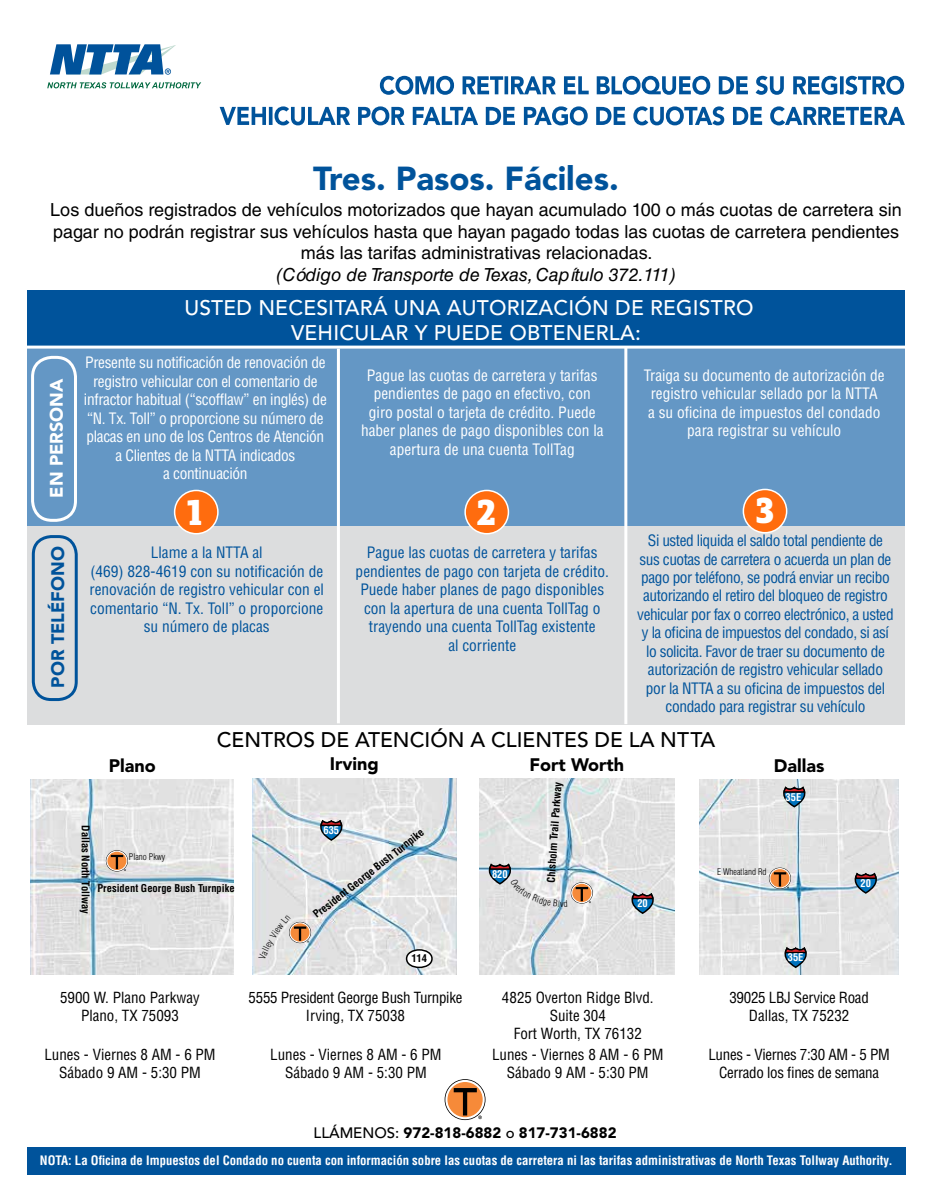
<style>
.page{position:relative;width:932px;height:1202px;background:#fff}
.page>*{position:absolute;margin:0;border:0;box-sizing:border-box;transform-origin:0 0}
.t1{font:900 37.5px "Adagio Slab";color:#fff}
.t2{font:900 33px "Avenir";color:#00539b}
.t3{font:500 21px/25.2px "Avenir";letter-spacing:.01em;color:#fff;text-align:center}
.t4{font:500 21px "Avenir";color:#000}
.t5{font:18px/21.6px "Helvetica LT Std";color:#000;text-align:center}
.t6{font:italic 18px "Helvetica LT Std";color:#000}
.t7{font:900 18px "Avenir";color:#000}
.t8{font:900 18px "Avenir";color:#00539b}
.t9{font:900 18px "Avenir";color:#fff}
.t10{font:condensed 15.3px/18.5px "Helvetica LT Std";letter-spacing:-.02em;color:#00539b;text-align:center}
.t11{font:condensed 15.3px/18.5px "Helvetica LT Std";color:#00539b;text-align:center}
.t12{font:condensed 15.3px/18.5px "Helvetica LT Std";color:#fff;text-align:center}
.t13{font:condensed 15.3px/18.5px "Helvetica LT Std";letter-spacing:-.02em;color:#fff;text-align:center}
.t14{font:condensed 15px/18px "Helvetica LT Std";color:#000;text-align:center}
.t15{font:condensed 15px/18px "Helvetica LT Std";letter-spacing:-.02em;color:#000;text-align:center}
.t16{font:900 15px "Avenir";color:#000}
.t17{font:700 condensed 12.75px "Helvetica LT Std";color:#fff}
.t18{font:700 condensed 10.5px "Helvetica LT Std";color:#000}
.t19{font:700 condensed 10.5px "Helvetica LT Std";color:#fff}
.t20{font:300 condensed 9px "Helvetica LT Std";color:#000}
.s1{font-weight:500}
</style>
<div class="page">
<div style="left:27px;top:516px;width:877px;height:208px;background:#dcddde"></div>
<div style="left:27px;top:347px;width:877px;height:178px;background:#6497c5"></div>
<svg style="left:47px;top:82px;width:154px;height:6px"></svg>
<svg style="left:50px;top:44px;width:126px;height:31px"></svg>
<div style="left:27px;top:290px;width:877px;height:57px;background:#00539b"></div>
<div style="left:175px;top:490px;width:43px;height:44px;background:#ff6c0e;border-radius:50%"></div>
<div style="left:174px;top:490px;width:45px;height:44px;border:2px solid #fff;border-radius:50%"></div>
<div style="left:465px;top:490px;width:43px;height:44px;background:#ff6c0e;border-radius:50%"></div>
<div style="left:464px;top:490px;width:45px;height:44px;border:2px solid #fff;border-radius:50%"></div>
<div style="left:743px;top:489px;width:43px;height:43px;background:#ff6c0e;border-radius:50%"></div>
<div style="left:742px;top:488px;width:45px;height:45px;border:2px solid #fff;border-radius:50%"></div>
<hr style="left:337px;top:348px;width:3px;height:375px;background:#fff">
<hr style="left:624px;top:347px;width:3px;height:377px;background:#fff">
<svg style="left:444px;top:1079px;width:41px;height:41px"></svg>
<svg style="left:445px;top:1079px;width:40px;height:40px"></svg>
<div style="left:27px;top:1147px;width:878px;height:27px;background:#00539b"></div>
<div style="left:31px;top:356px;width:46px;height:166px;border:3px solid #fff;border-radius:20px"></div>
<div style="left:32px;top:535px;width:46px;height:166px;border:3px solid #00539b;border-radius:18px"></div>
<svg style="left:220px;top:106px;width:685px;height:19px"></svg>
<svg style="left:380px;top:76px;width:524px;height:19px"></svg>
<hr style="left:27px;top:345px;width:878px;height:3px;background:#fff">
<img style="left:30px;top:779px;width:204px;height:195px">
<svg style="left:106px;top:850px;width:21px;height:21px"></svg>
<img style="left:253px;top:778px;width:203px;height:196px">
<div style="left:406px;top:949px;width:26px;height:18px;background:#fff;border-radius:50%"></div>
<div style="left:406px;top:949px;width:27px;height:19px;border:2px solid #000;border-radius:50%"></div>
<svg style="left:315px;top:818px;width:32px;height:23px"></svg>
<img style="left:479px;top:778px;width:195px;height:196px">
<svg style="left:627px;top:891px;width:31px;height:24px"></svg>
<img style="left:699px;top:779px;width:199px;height:195px">
<svg style="left:850px;top:871px;width:31px;height:23px"></svg>
<svg style="left:769px;top:867px;width:22px;height:21px"></svg>
<svg style="left:769px;top:868px;width:21px;height:20px"></svg>
<svg style="left:778px;top:785px;width:31px;height:23px"></svg>
<svg style="left:780px;top:945px;width:31px;height:24px"></svg>
<svg style="left:258px;top:914px;width:52px;height:46px;background:#dad2cc"></svg>
<img style="left:484px;top:862px;width:108px;height:45px">
<h2 class="t2" style="left:313px;top:158px;width:307px">Tres. Pasos. Fáciles.</h2>
<p class="t5" style="left:50px;top:199px;width:853px">Los dueños registrados de vehículos motorizados que hayan acumulado 100 o más cuotas de carretera sin pagar no podrán registrar sus vehículos hasta que hayan pagado todas las cuotas de carretera pendientes más las tarifas administrativas relacionadas.</p>
<p class="t6" style="left:276px;top:264px;width:401px">(Código de Transporte de Texas, Capítulo 372.111)</p>
<h3 class="t3" style="left:184px;top:296px;width:570px">USTED NECESITARÁ UNA AUTORIZACIÓN DE REGISTRO<br>VEHICULAR Y PUEDE OBTENERLA:</h3>
<p class="t12" style="left:361px;top:366px;width:244px">Pague las cuotas de carretera y tarifas pendientes de pago en efectivo, con giro postal o tarjeta de crédito. Puede haber planes de pago disponibles con la apertura de una cuenta TollTag</p>
<p class="t13" style="left:84px;top:353px;width:244px">Presente su notificación de renovación de registro vehicular con el comentario de infractor habitual (“scofflaw” en inglés) de “N. Tx. Toll” o proporcione su número de placas en uno de los Centros de Atención a Clientes de la NTTA indicados<br>a continuación</p>
<h1 class="t1" style="left:186px;top:487px;width:18px">1</h1>
<h1 class="t1" style="left:476px;top:487px;width:22px">2</h1>
<h1 class="t1" style="left:754px;top:485px;width:22px">3</h1>
<p class="t12" style="left:643px;top:366px;width:242px">Traiga su documento de autorización de registro vehicular sellado por la NTTA<br>a su oficina de impuestos del condado para registrar su vehículo</p>
<p class="t9" style="left:46px;top:498px;width:121px;rotate:-90deg">EN PERSONA</p>
<p class="t8" style="left:47px;top:687px;width:143px;rotate:-90deg">POR TELÉFONO</p>
<p class="t11" style="left:90px;top:543px;width:236px">Llame a la NTTA al<br>(469) 828-4619 con su notificación de renovación de registro vehicular con el comentario “N. Tx. Toll” o proporcione su número de placas</p>
<p class="t11" style="left:355px;top:543px;width:255px">Pague las cuotas de carretera y tarifas pendientes de pago con tarjeta de crédito.<br>Puede haber planes de pago disponibles con la apertura de una cuenta TollTag o trayendo una cuenta TollTag existente<br>al corriente</p>
<p class="t10" style="left:637px;top:531px;width:258px">Si usted liquida el saldo total pendiente de sus cuotas de carretera o acuerda un plan de pago por teléfono, se podrá enviar un recibo autorizando el retiro del bloqueo de registro vehicular por fax o correo electrónico, a usted y la oficina de impuestos del condado, si así lo solicita. Favor de traer su documento de autorización de registro vehicular sellado por la NTTA a su oficina de impuestos del condado para registrar su vehículo</p>
<h3 class="t4" style="left:217px;top:727px;width:500px">CENTROS DE ATENCIÓN A CLIENTES DE LA NTTA</h3>
<p class="t18" style="left:92px;top:825px;width:90px;rotate:90deg">Dallas North Tollway</p>
<p class="t7" style="left:109px;top:754px;width:48px">Plano</p>
<p class="t7" style="left:330px;top:752px;width:51px">Irving</p>
<p class="t7" style="left:529px;top:753px;width:96px">Fort Worth</p>
<p class="t7" style="left:773px;top:754px;width:52px">Dallas</p>
<p class="t20" style="left:129px;top:851px;width:38px">Plano Pkwy</p>
<p class="t18" style="left:97px;top:881px;width:139px">President George Bush Turnpike</p>
<p class="t19" style="left:323px;top:823px;width:17px">635</p>
<p class="t18" style="left:310px;top:910px;width:139px;rotate:-38deg">President George Bush Turnpike</p>
<p class="t18" style="left:411px;top:951px;width:17px">114</p>
<p class="t19" style="left:492px;top:867px;width:17px">820</p>
<p class="t18" style="left:544px;top:882px;width:102px;rotate:-86deg">Chisholm Trail Parkway</p>
<p class="t19" style="left:637px;top:897px;width:12px">20</p>
<p class="t19" style="left:785px;top:790px;width:17px">35E</p>
<p class="t20" style="left:717px;top:865px;width:51px">E Wheatland Rd</p>
<p class="t19" style="left:787px;top:950px;width:17px">35E</p>
<p class="t19" style="left:860px;top:876px;width:12px">20</p>
<p class="t14" style="left:60px;top:988px;width:141px">5900 W. Plano Parkway<br>Plano, TX 75093</p>
<p class="t15" style="left:248px;top:988px;width:215px">5555 President George Bush Turnpike<br>Irving, TX 75038</p>
<p class="t14" style="left:502px;top:988px;width:153px">4825 Overton Ridge Blvd.<br>Suite 304<br>Fort Worth, TX 76132</p>
<p class="t15" style="left:729px;top:988px;width:141px">39025 LBJ Service Road<br>Dallas, TX 75232</p>
<p class="t14" style="left:44px;top:1045px;width:173px">Lunes - Viernes 8 AM - 6 PM<br>Sábado 9 AM - 5:30 PM</p>
<p class="t14" style="left:270px;top:1045px;width:173px">Lunes - Viernes 8 AM - 6 PM<br>Sábado 9 AM - 5:30 PM</p>
<p class="t14" style="left:492px;top:1045px;width:173px">Lunes - Viernes 8 AM - 6 PM<br>Sábado 9 AM - 5:30 PM</p>
<p class="t15" style="left:708px;top:1045px;width:183px">Lunes - Viernes 7:30 AM - 5 PM<br>Cerrado los fines de semana</p>
<p class="t16" style="left:313px;top:1123px;width:304px"><span class="s1">LLÁMENOS:</span> 972-818-6882 <span class="s1">o</span> 817-731-6882</p>
<p class="t17" style="left:40px;top:1152px;width:854px">NOTA: La Oficina de Impuestos del Condado no cuenta con información sobre las cuotas de carretera ni las tarifas administrativas de North Texas Tollway Authority.</p>
</div>
